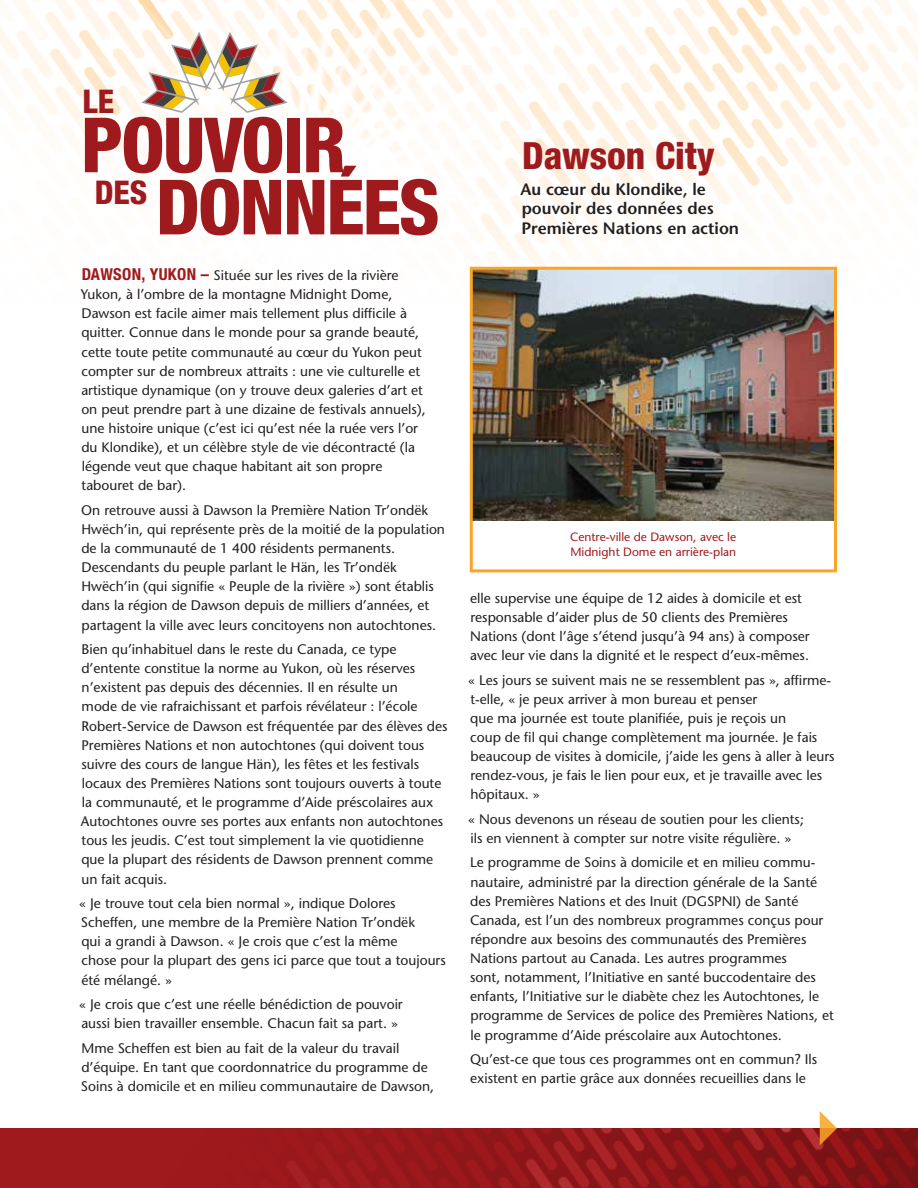
<style>
.page{position:relative;width:918px;height:1188px;background:#fff}
.page>*{position:absolute;margin:0;border:0;box-sizing:border-box;transform-origin:0 0}
.t1{font:800 condensed 76.35px "Helvetica Neue LT Std";letter-spacing:-.025em;color:#9f1a1d}
.t2{font:800 condensed 37.5px "Helvetica Neue LT Std";color:#9f1a1d}
.t3{font:800 condensed 32.7px "Helvetica Neue LT Std";color:#9f1a1d}
.t4{font:600 16.5px/19.5px "Stone Sans Std";color:#231f20}
.t5{font:500 13.8px/19px "Stone Sans Std";color:#231f20}
.t6{font:500 12px/15px "Stone Sans Std";color:#9f1a1d}
.s1{font-family:"Helvetica Neue LT Std";font-weight:700;font-stretch:condensed;font-size:16.5px;color:#9f1a1d}
</style>
<div class="page">
<img style="left:606px;top:0;width:312px;height:267px">
<img style="left:0;top:0;width:606px;height:502px">
<div style="left:0;top:1128px;width:918px;height:60px;background:#9f1a1d"></div>
<img style="left:330px;top:1128px;width:588px;height:60px">
<img style="left:474px;top:271px;width:359px;height:250px">
<div style="left:470px;top:267px;width:367px;height:305px;border:3px solid #faa527"></div>
<svg style="left:820px;top:1111px;width:17px;height:34px"></svg>
<svg style="left:141px;top:32px;width:147px;height:81px"></svg>
<h3 class="t3" style="left:83px;top:82px;width:33px">LE</h3>
<h1 class="t1" style="left:81px;top:98px;width:267px">POUVOIR</h1>
<h3 class="t3" style="left:95px;top:172px;width:54px">DES</h3>
<h1 class="t1" style="left:156px;top:160px;width:285px">DONNÉES</h1>
<p class="t5" style="left:81px;top:266px;width:347px"><span class="s1">DAWSON, YUKON –</span> Située sur les rives de la rivière Yukon, à l’ombre de la montagne Midnight Dome, Dawson est facile aimer mais tellement plus difficile à quitter. Connue dans le monde pour sa grande beauté, cette toute petite communauté au cœur du Yukon peut compter sur de nombreux attraits : une vie culturelle et artistique dynamique (on y trouve deux galeries d’art et on peut prendre part à une dizaine de festivals annuels), une histoire unique (c’est ici qu’est née la ruée vers l’or du Klondike), et un célèbre style de vie décontracté (la légende veut que chaque habitant ait son propre tabouret de bar).</p>
<p class="t5" style="left:81px;top:501px;width:365px">On retrouve aussi à Dawson la Première Nation Tr’ondëk Hwëch’in, qui représente près de la moitié de la population de la communauté de 1 400 résidents permanents.<br>Descendants du peuple parlant le Hän, les Tr’ondëk Hwëch’in (qui signifie « Peuple de la rivière ») sont établis dans la région de Dawson depuis de milliers d’années, et partagent la ville avec leurs concitoyens non autochtones.</p>
<p class="t5" style="left:81px;top:640px;width:368px">Bien qu’inhabituel dans le reste du Canada, ce type d’entente constitue la norme au Yukon, où les réserves n’existent pas depuis des décennies. Il en résulte un<br>mode de vie rafraichissant et parfois révélateur : l’école Robert-Service de Dawson est fréquentée par des élèves des Premières Nations et non autochtones (qui doivent tous suivre des cours de langue Hän), les fêtes et les festivals locaux des Premières Nations sont toujours ouverts à toute la communauté, et le programme d’Aide préscolaires aux Autochtones ouvre ses portes aux enfants non autochtones tous les jeudis. C’est tout simplement la vie quotidienne que la plupart des résidents de Dawson prennent comme un fait acquis.</p>
<p class="t5" style="left:79px;top:894px;width:368px">« Je trouve tout cela bien normal », indique Dolores Scheffen, une membre de la Première Nation Tr’ondëk<br>qui a grandi à Dawson. « Je crois que c’est la même<br>chose pour la plupart des gens ici parce que tout a toujours été mélangé. »</p>
<p class="t5" style="left:79px;top:995px;width:325px">« Je crois que c’est une réelle bénédiction de pouvoir aussi bien travailler ensemble. Chacun fait sa part. »</p>
<p class="t5" style="left:81px;top:1038px;width:355px">Mme Scheffen est bien au fait de la valeur du travail d’équipe. En tant que coordonnatrice du programme de<br>Soins à domicile et en milieu communautaire de Dawson,</p>
<h2 class="t2" style="left:522px;top:132px;width:194px">Dawson City</h2>
<p class="t4" style="left:521px;top:179px;width:220px">Au cœur du Klondike, le pouvoir des données des<br>Premières Nations en action</p>
<p class="t6" style="left:570px;top:530px;width:168px">Centre-ville de Dawson, avec le<br>Midnight Dome en arrière-plan</p>
<p class="t5" style="left:470px;top:588px;width:341px">elle supervise une équipe de 12 aides à domicile et est responsable d’aider plus de 50 clients des Premières Nations (dont l’âge s’étend jusqu’à 94 ans) à composer avec leur vie dans la dignité et le respect d’eux-mêmes.</p>
<p class="t5" style="left:468px;top:670px;width:368px">« Les jours se suivent mais ne se ressemblent pas », affirme&shy;t-elle, « je peux arriver à mon bureau et penser<br>que ma journée est toute planifiée, puis je reçois un<br>coup de fil qui change complètement ma journée. Je fais beaucoup de visites à domicile, j’aide les gens à aller à leurs rendez-vous, je fais le lien pour eux, et je travaille avec les hôpitaux. »</p>
<p class="t5" style="left:468px;top:810px;width:337px">« Nous devenons un réseau de soutien pour les clients; ils en viennent à compter sur notre visite régulière. »</p>
<p class="t5" style="left:470px;top:853px;width:365px">Le programme de Soins à domicile et en milieu commu&shy;nautaire, administré par la direction générale de la Santé des Premières Nations et des Inuit (DGSPNI) de Santé Canada, est l’un des nombreux programmes conçus pour répondre aux besoins des communautés des Premières Nations partout au Canada. Les autres programmes<br>sont, notamment, l’Initiative en santé buccodentaire des enfants, l’Initiative sur le diabète chez les Autochtones, le programme de Services de police des Premières Nations, et le programme d’Aide préscolaire aux Autochtones.</p>
<p class="t5" style="left:470px;top:1050px;width:349px">Qu’est-ce que tous ces programmes ont en commun? Ils existent en partie grâce aux données recueillies dans le</p>
</div>
